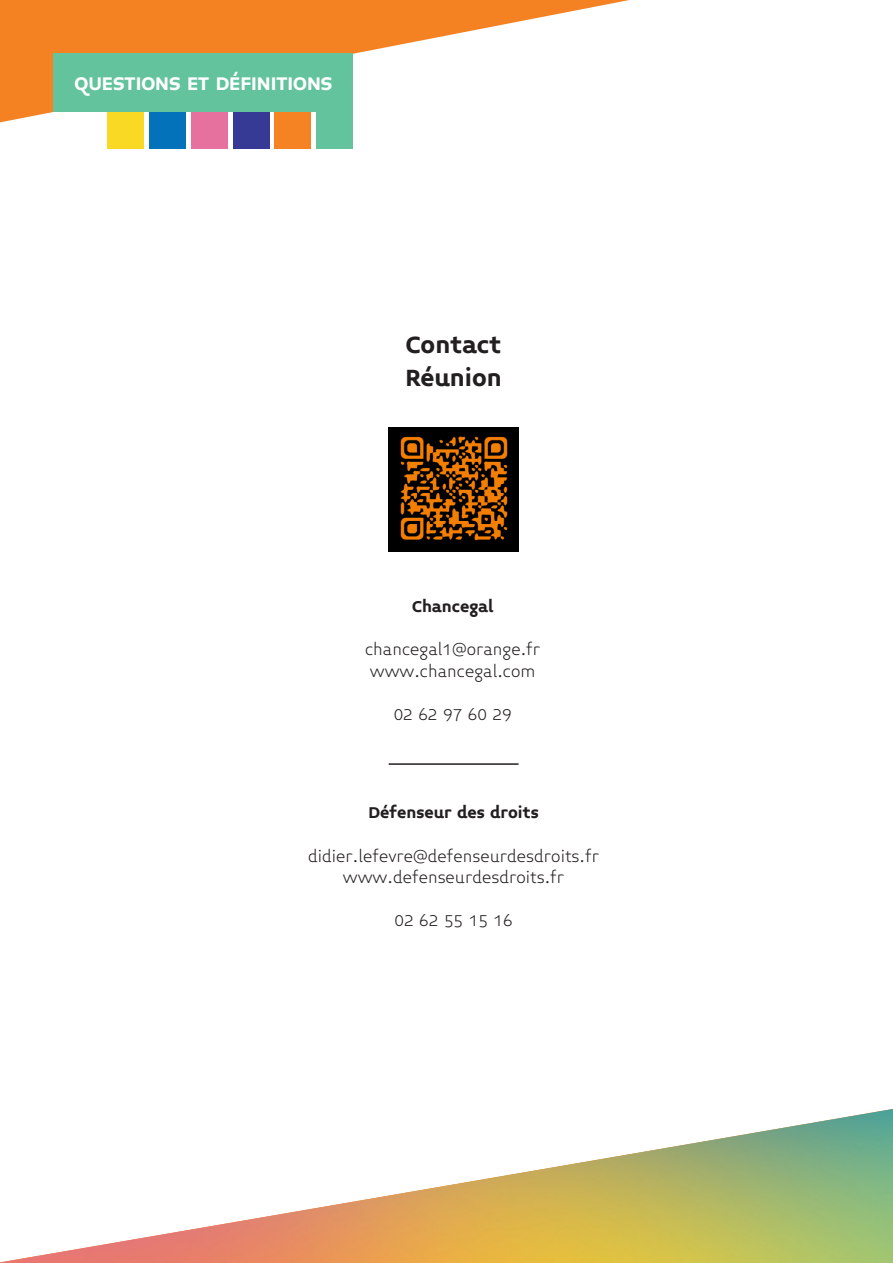
<style>
.page{position:relative;width:893px;height:1263px;background:#fff}
.page>*{position:absolute;margin:0;border:0;box-sizing:border-box;transform-origin:0 0}
.t1{font:700 27px "Midiet Sans";color:#231f20}
.t2{font:700 21px "Midiet Sans";color:#fff}
.t3{font:300 18px "Midiet Sans";color:#231f20}
.t4{font:700 18px "Midiet Sans";color:#231f20}
</style>
<div class="page">
<img style="left:0;top:1109px;width:893px;height:154px">
<img style="left:389px;top:427px;width:129px;height:124px">
<svg style="left:0;top:0;width:629px;height:122px;fill:#f58222"></svg>
<div style="left:107px;top:112px;width:37px;height:37px;background:#fad925"></div>
<div style="left:149px;top:112px;width:37px;height:37px;background:#0472bb"></div>
<div style="left:191px;top:112px;width:37px;height:37px;background:#e7719e"></div>
<div style="left:233px;top:112px;width:36px;height:37px;background:#373a95"></div>
<div style="left:274px;top:112px;width:37px;height:37px;background:#f58323"></div>
<div style="left:316px;top:112px;width:37px;height:37px;background:#62c39c"></div>
<div style="left:54px;top:54px;width:299px;height:58px;background:#62c39c"></div>
<hr style="left:389px;top:763px;width:129px;height:2px;background:#231f20">
<p class="t2" style="left:75px;top:72px;width:259px">QUESTIONS ET DÉFINITIONS</p>
<p class="t1" style="left:406px;top:330px;width:97px">Contact</p>
<p class="t1" style="left:405px;top:362px;width:98px">Réunion</p>
<p class="t4" style="left:412px;top:596px;width:82px">Chancegal</p>
<p class="t3" style="left:365px;top:639px;width:177px">chancegal1@orange.fr</p>
<p class="t3" style="left:370px;top:661px;width:167px">www.chancegal.com</p>
<p class="t3" style="left:394px;top:704px;width:120px">02 62 97 60 29</p>
<p class="t4" style="left:368px;top:803px;width:172px">Défenseur des droits</p>
<p class="t3" style="left:308px;top:846px;width:292px">didier.lefevre@defenseurdesdroits.fr</p>
<p class="t3" style="left:343px;top:867px;width:223px">www.defenseurdesdroits.fr</p>
<p class="t3" style="left:395px;top:911px;width:120px">02 62 55 15 16</p>
</div>
